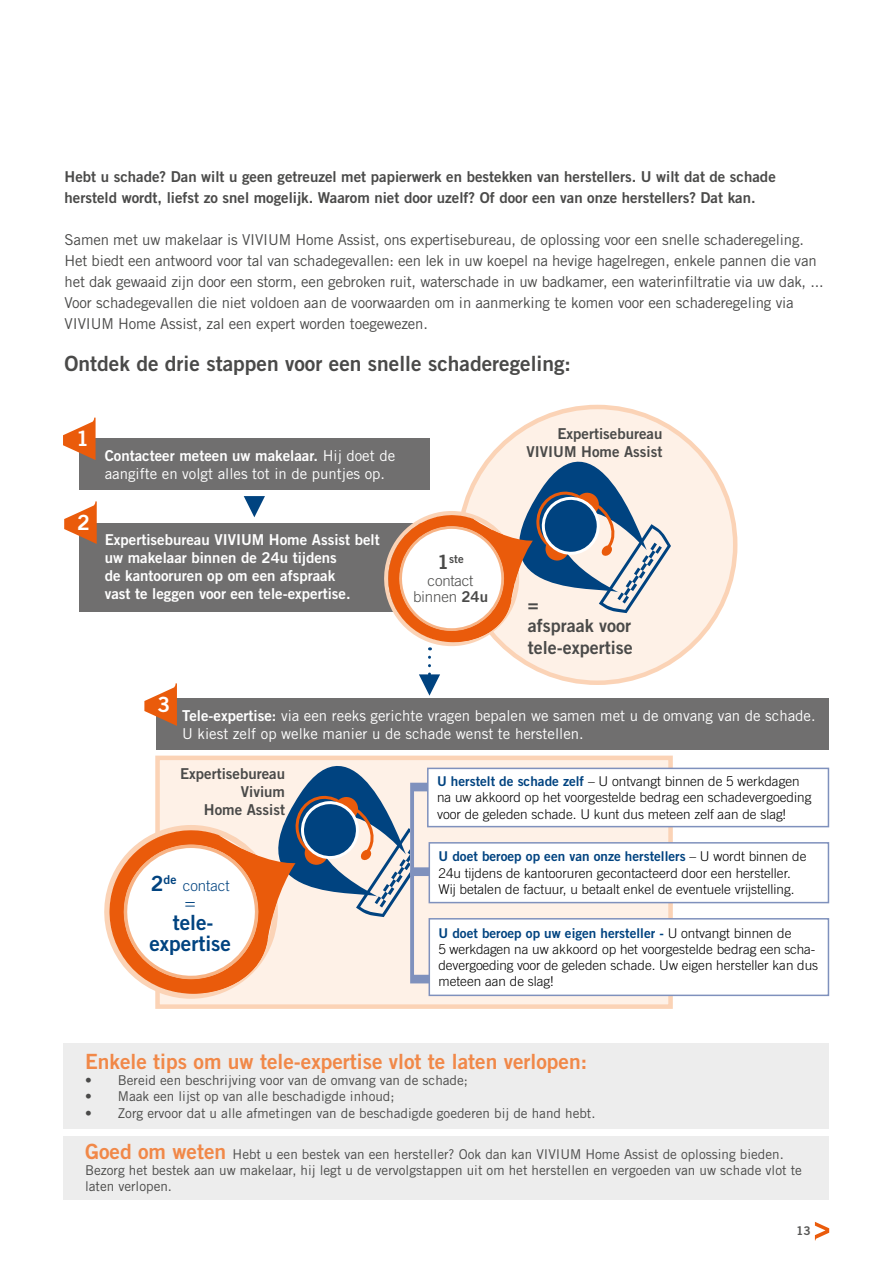
<style>
.page{position:relative;width:893px;height:1263px;background:#fff}
.page>*{position:absolute;margin:0;border:0;box-sizing:border-box;transform-origin:0 0}
.t1{font:21px "Trade Gothic LT Std Bd 2";color:#f18848}
.t2{font:21px "Trade Gothic LT Std Bd 2";color:#4a4a49}
.t3{font:21px/21px "Trade Gothic LT Std Bd 2";color:#004380;text-align:center}
.t4{font:21px "Trade Gothic LT Std Bd 2";color:#fff}
.t5{font:18px/21.6px "Trade Gothic LT Std Bd 2";color:#4a4a49}
.t6{font:300 18px "Trade Gothic LT Std";color:#004380}
.t7{font:15px/21px "Trade Gothic LT Std";letter-spacing:-.01em;color:#4a4a49}
.t8{font:15px/18px "Trade Gothic LT Std Bd 2";color:#4a4a49;text-align:right}
.t9{font:15px/18px "Trade Gothic LT Std";color:#fff}
.t10{font:15px/18px "Trade Gothic LT Std Bd 2";color:#fff}
.t11{font:300 15px/16.5px "Trade Gothic LT Std";letter-spacing:-.01em;color:#4a4a49;text-align:center}
.t12{font:300 15px "Trade Gothic LT Std";color:#004380}
.t13{font:300 13.5px/16.2px "Trade Gothic LT Std";color:#000}
.t14{font:13.5px/16.2px "Trade Gothic LT Std";color:#4a4a49}
.t15{font:13.5px "Trade Gothic LT Std Bd 2";color:#004380}
.t16{font:12.3px "Trade Gothic LT Std Bd 2";color:#004380}
.t17{font:12px "Trade Gothic LT Std Bd 2";color:#575756}
.t18{font:11.4px "Trade Gothic LT Std Bd 2";color:#4a4a49}
.s1{font-family:"Trade Gothic LT Std"}
.s2{font-size:19.5px}
.s3{font-family:"Trade Gothic LT Std Bd 2";font-weight:400}
.s4{font-family:"Trade Gothic LT Std Bd 2"}
.s5{font-size:21px}
.s6{font-family:"Trade Gothic LT Std Bd 2";font-weight:400;color:#004380}
.s7{font-family:"Trade Gothic LT Std";font-weight:300;color:#000}
.s8{font-family:"Trade Gothic LT Std Bd 2";font-size:21px;color:#f18848}
</style>
<div class="page">
<svg style="left:815px;top:1222px;width:14px;height:18px"></svg>
<div style="left:64px;top:1043px;width:765px;height:85px;background:#ededed"></div>
<div style="left:64px;top:1136px;width:765px;height:63px;background:#ededed"></div>
<div style="left:155px;top:756px;width:518px;height:253px;background:#fef1e7;border:4px solid #fbd3b6"></div>
<div style="left:79px;top:439px;width:350px;height:51px;background:#706f6f"></div>
<svg style="left:244px;top:496px;width:21px;height:21px"></svg>
<div style="left:79px;top:523px;width:350px;height:88px;background:#706f6f"></div>
<div style="left:157px;top:699px;width:672px;height:51px;background:#706f6f"></div>
<div style="left:459px;top:407px;width:276px;height:276px;background:#fef1e7;border-radius:50%"></div>
<svg style="left:375px;top:407px;width:296px;height:243px"></svg>
<svg style="left:64px;top:501px;width:33px;height:43px"></svg>
<svg style="left:63px;top:418px;width:33px;height:42px"></svg>
<svg style="left:104px;top:657px;width:336px;height:347px"></svg>
<div style="left:428px;top:768px;width:400px;height:59px;background:#fff"></div>
<div style="left:427px;top:768px;width:402px;height:59px;border:2px solid #7f91bd"></div>
<div style="left:429px;top:843px;width:399px;height:59px;background:#fff"></div>
<div style="left:429px;top:842px;width:400px;height:61px;border:2px solid #7f91bd"></div>
<div style="left:429px;top:919px;width:399px;height:76px;background:#fff"></div>
<div style="left:429px;top:918px;width:400px;height:78px;border:2px solid #7f91bd"></div>
<p class="t8" style="left:65px;top:165px;width:713px;line-height:21px;text-align:left">Hebt u schade? Dan wilt u geen getreuzel met papierwerk en bestekken van herstellers. U wilt dat de schade hersteld wordt, liefst zo snel mogelijk. Waarom niet door uzelf? Of door een van onze herstellers? Dat kan.</p>
<p class="t7" style="left:65px;top:228px;width:760px">Samen met uw makelaar is VIVIUM Home Assist, ons expertisebureau, de oplossing voor een snelle schaderegeling.<br>Het biedt een antwoord voor tal van schadegevallen: een lek in uw koepel na hevige hagelregen, enkele pannen die van het dak gewaaid zijn door een storm, een gebroken ruit, waterschade in uw badkamer, een waterinfiltratie via uw dak, ...<br>Voor schadegevallen die niet voldoen aan de voorwaarden om in aanmerking te komen voor een schaderegeling via VIVIUM Home Assist, zal een expert worden toegewezen.</p>
<h1 class="t2" style="left:65px;top:350px;width:508px">Ontdek de drie stappen voor een snelle schaderegeling:</h1>
<h1 class="t4" style="left:76px;top:426px;width:14px">1</h1>
<h1 class="t4" style="left:77px;top:510px;width:14px">2</h1>
<p class="t10" style="left:105px;top:446px;width:292px">Contacteer meteen uw makelaar. <span class="s1">Hij doet de</span></p>
<p class="t9" style="left:105px;top:464px;width:282px">aangifte en volgt alles tot in de puntjes op.</p>
<p class="t10" style="left:105px;top:531px;width:276px">Expertisebureau VIVIUM Home Assist belt uw makelaar binnen de 24u tijdens<br>de kantooruren op om een afspraak<br>vast te leggen voor een tele-expertise.</p>
<p class="t18" style="left:437px;top:551px;width:28px"><span class="s2">1</span>ste</p>
<p class="t11" style="left:413px;top:572px;width:77px">contact binnen <span class="s3">24u</span></p>
<p class="t8" style="left:527px;top:424px;width:137px">Expertisebureau<br>VIVIUM Home Assist</p>
<p class="t5" style="left:528px;top:593px;width:106px">=<br>afspraak voor tele-expertise</p>
<h1 class="t4" style="left:157px;top:692px;width:14px">3</h1>
<p class="t9" style="left:182px;top:706px;width:635px"><span class="s4">Tele-expertise:</span> via een reeks gerichte vragen bepalen we samen met u de omvang van de schade.<br>U kiest zelf op welke manier u de schade wenst te herstellen.</p>
<p class="t8" style="left:180px;top:764px;width:107px">Expertisebureau<br>Vivium<br>Home Assist</p>
<p class="t16" style="left:151px;top:872px;width:27px"><span class="s5">2</span>de</p>
<p class="t12" style="left:183px;top:876px;width:48px">contact</p>
<p class="t6" style="left:185px;top:892px;width:12px">=</p>
<h1 class="t3" style="left:149px;top:911px;width:83px">tele&shy;expertise</h1>
<p class="t13" style="left:437px;top:773px;width:376px"><span class="s6">U herstelt de schade zelf</span> – U ontvangt binnen de 5 werkdagen na uw akkoord op het voorgestelde bedrag een schadevergoeding voor de geleden schade. U kunt dus meteen zelf aan de slag!</p>
<p class="t15" style="left:439px;top:848px;width:369px">U doet beroep op een van onze herstellers <span class="s7">– U wordt binnen de</span></p>
<p class="t13" style="left:439px;top:864px;width:358px">24u tijdens de kantooruren gecontacteerd door een hersteller.<br>Wij betalen de factuur, u betaalt enkel de eventuele vrijstelling.</p>
<p class="t15" style="left:439px;top:924px;width:354px">U doet beroep op uw eigen hersteller - <span class="s7">U ontvangt binnen de</span></p>
<p class="t13" style="left:439px;top:941px;width:381px">5 werkdagen na uw akkoord op het voorgestelde bedrag een scha&shy;devergoeding voor de geleden schade. Uw eigen hersteller kan dus meteen aan de slag!</p>
<h1 class="t1" style="left:85px;top:1048px;width:504px">Enkele tips om uw tele-expertise vlot te laten verlopen:</h1>
<p class="t14" style="left:85px;top:1072px;width:384px">• Bereid een beschrijving voor van de omvang van de schade;</p>
<p class="t14" style="left:85px;top:1088px;width:311px">• Maak een lijst op van alle beschadigde inhoud;</p>
<p class="t14" style="left:85px;top:1104px;width:512px">• Zorg ervoor dat u alle afmetingen van de beschadigde goederen bij de hand hebt.</p>
<p class="t14" style="left:85px;top:1146px;width:718px"><span class="s8">Goed om weten</span> Hebt u een bestek van een hersteller? Ook dan kan VIVIUM Home Assist de oplossing bieden.<br>Bezorg het bestek aan uw makelaar, hij legt u de vervolgstappen uit om het herstellen en vergoeden van uw schade vlot te laten verlopen.</p>
<p class="t17" style="left:796px;top:1224px;width:16px">13</p>
</div>
